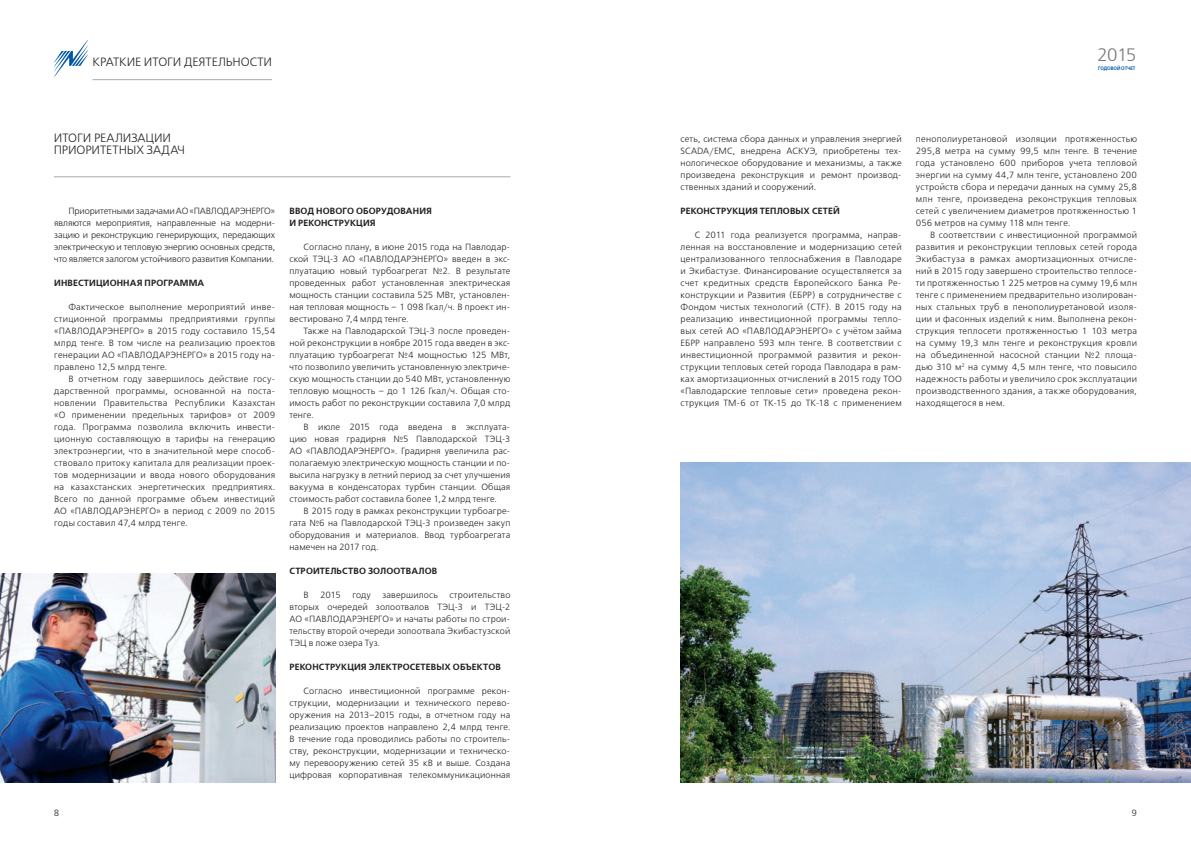
<style>
.page{position:relative;width:1191px;height:842px;background:#fff}
.page>*{position:absolute;margin:0;border:0;box-sizing:border-box;transform-origin:0 0}
.t1{font:18px "DS Free Set";color:#76787b}
.t2{font:12px/12px "DS Free Set";letter-spacing:-.005em;color:#231f20}
.t3{font:9px/12px "DS Free Set";letter-spacing:.02em;color:#231f20;text-align:justify}
.t4{font:700 9px/12px "DS Free Set";letter-spacing:.01em;color:#231f20}
.t5{font:700 5px "DS Free Set";color:#0157a8;scale:.9 1}
</style>
<div class="page">
<hr style="left:92px;top:79px;width:180px;height:1px;background:#a8a9ad">
<svg style="left:54px;top:40px;width:34px;height:37px"></svg>
<hr style="left:54px;top:177px;width:456px;height:1px;background:#a8a9ad">
<img style="left:0;top:573px;width:275px;height:209px">
<img style="left:680px;top:462px;width:511px;height:320px">
<h1 class="t1" style="left:1096px;top:44px;width:42px">2015</h1>
<h2 class="t2" style="left:92px;top:56px;width:181px">КРАТКИЕ ИТОГИ ДЕЯТЕЛЬНОСТИ</h2>
<p class="t5" style="left:1098px;top:65px;width:43px">ГОДОВОЙ ОТЧЕТ</p>
<h2 class="t2" style="left:54px;top:132px;width:133px">ИТОГИ РЕАЛИЗАЦИИ<br>ПРИОРИТЕТНЫХ ЗАДАЧ</h2>
<p class="t3" style="left:680px;top:133px;width:223px">сеть, система сбора данных и управления энергией SCADA/EMC, внедрена АСКУЭ, приобретены тех&shy;нологическое оборудование и механизмы, а также произведена реконструкция и ремонт производ&shy;ственных зданий и сооружений.</p>
<p class="t4" style="left:680px;top:205px;width:161px">РЕКОНСТРУКЦИЯ ТЕПЛОВЫХ СЕТЕЙ</p>
<p class="t3" style="left:680px;top:229px;width:223px;text-indent:14px">С 2011 года реализуется программа, направ&shy;ленная на восстановление и модернизацию сетей централизованного теплоснабжения в Павлодаре и Экибастузе. Финансирование осуществляется за счет кредитных средств Европейского Банка Ре&shy;конструкции и Развития (ЕБРР) в сотрудничестве с Фондом чистых технологий (CTF). В 2015 году на реализацию инвестиционной программы тепло&shy;вых сетей АО «ПАВЛОДАРЭНЕРГО» с учётом займа ЕБРР направлено 593 млн тенге. В соответствии с инвестиционной программой развития и рекон&shy;струкции тепловых сетей города Павлодара в рам&shy;ках амортизационных отчислений в 2015 году ТОО «Павлодарские тепловые сети» проведена рекон&shy;струкция ТМ-6 от ТК-15 до ТК-18 с применением</p>
<p class="t4" style="left:289px;top:205px;width:144px">ВВОД НОВОГО ОБОРУДОВАНИЯ<br>И РЕКОНСТРУКЦИЯ</p>
<p class="t3" style="left:289px;top:241px;width:222px;text-indent:14px">Согласно плану, в июне 2015 года на Павлодар&shy;ской ТЭЦ-3 АО «ПАВЛОДАРЭНЕРГО» введен в экс&shy;плуатацию новый турбоагрегат №2. В результате проведенных работ установленная электрическая мощность станции составила 525 МВт, установлен&shy;ная тепловая мощность – 1 098 Гкал/ч. В проект ин&shy;вестировано 7,4 млрд тенге.</p>
<p class="t3" style="left:289px;top:325px;width:222px;text-indent:14px">Также на Павлодарской ТЭЦ-3 после проведен&shy;ной реконструкции в ноябре 2015 года введен в экс&shy;плуатацию турбоагрегат №4 мощностью 125 МВт, что позволило увеличить установленную электриче&shy;скую мощность станции до 540 МВт, установленную тепловую мощность – до 1 126 Гкал/ч. Общая сто&shy;имость работ по реконструкции составила 7,0 млрд тенге.</p>
<p class="t3" style="left:289px;top:421px;width:222px;text-indent:14px">В июле 2015 года введена в эксплуата&shy;цию новая градирня №5 Павлодарской ТЭЦ-3<br>АО «ПАВЛОДАРЭНЕРГО». Градирня увеличила рас&shy;полагаемую электрическую мощность станции и по&shy;высила нагрузку в летний период за счет улучшения вакуума в конденсаторах турбин станции. Общая стоимость работ составила более 1,2 млрд тенге.</p>
<p class="t3" style="left:289px;top:505px;width:222px;text-indent:14px">В 2015 году в рамках реконструкции турбоагре&shy;гата №6 на Павлодарской ТЭЦ-3 произведен закуп оборудования и материалов. Ввод турбоагрегата намечен на 2017 год.</p>
<p class="t4" style="left:289px;top:565px;width:149px">СТРОИТЕЛЬСТВО ЗОЛООТВАЛОВ</p>
<p class="t3" style="left:303px;top:589px;width:7px">В</p>
<p class="t3" style="left:320px;top:589px;width:22px">2015</p>
<p class="t3" style="left:352px;top:589px;width:20px">году</p>
<p class="t3" style="left:382px;top:589px;width:57px">завершилось</p>
<p class="t3" style="left:54px;top:205px;width:222px;text-indent:14px">Приоритетными задачами АО «ПАВЛОДАРЭНЕРГО» являются мероприятия, направленные на модерни&shy;зацию и реконструкцию генерирующих, передающих электрическую и тепловую энергию основных средств, что является залогом устойчивого развития Компании.</p>
<p class="t4" style="left:54px;top:277px;width:152px">ИНВЕСТИЦИОННАЯ ПРОГРАММА</p>
<p class="t3" style="left:54px;top:301px;width:222px;text-indent:14px">Фактическое выполнение мероприятий инве&shy;стиционной программы предприятиями группы «ПАВЛОДАРЭНЕРГО» в 2015 году составило 15,54 млрд тенге. В том числе на реализацию проектов генерации АО «ПАВЛОДАРЭНЕРГО» в 2015 году на&shy;правлено 12,5 млрд тенге.</p>
<p class="t3" style="left:54px;top:373px;width:222px;text-indent:14px">В отчетном году завершилось действие госу&shy;дарственной программы, основанной на поста&shy;новлении Правительства Республики Казахстан «О применении предельных тарифов» от 2009 года. Программа позволила включить инвести&shy;ционную составляющую в тарифы на генерацию электроэнергии, что в значительной мере способ&shy;ствовало притоку капитала для реализации проек&shy;тов модернизации и ввода нового оборудования на казахстанских энергетических предприятиях.<br>Всего по данной программе объем инвестиций АО «ПАВЛОДАРЭНЕРГО» в период с 2009 по 2015 годы составил 47,4 млрд тенге.</p>
<p class="t3" style="left:289px;top:589px;width:222px;text-indent:160px">строительство вторых очередей золоотвалов ТЭЦ-3 и ТЭЦ-2<br>АО «ПАВЛОДАРЭНЕРГО» и начаты работы по строи&shy;тельству второй очереди золоотвала Экибастузской ТЭЦ в ложе озера Туз.</p>
<p class="t4" style="left:289px;top:661px;width:213px">РЕКОНСТРУКЦИЯ ЭЛЕКТРОСЕТЕВЫХ ОБЪЕКТОВ</p>
<p class="t3" style="left:289px;top:685px;width:222px;text-indent:14px">Согласно инвестиционной программе рекон&shy;струкции, модернизации и технического перево&shy;оружения на 2013–2015 годы, в отчетном году на реализацию проектов направлено 2,4 млрд тенге.<br>В течение года проводились работы по строитель&shy;ству, реконструкции, модернизации и техническо&shy;му перевооружению сетей 35 кВ и выше. Создана цифровая корпоративная телекоммуникационная</p>
<p class="t3" style="left:916px;top:133px;width:223px">пенополиуретановой изоляции протяженностью 295,8 метра на сумму 99,5 млн тенге. В течение года установлено 600 приборов учета тепловой энергии на сумму 44,7 млн тенге, установлено 200 устройств сбора и передачи данных на сумму 25,8 млн тенге, произведена реконструкция тепловых сетей с увеличением диаметров протяженностью 1<br>056 метров на сумму 118 млн тенге.</p>
<p class="t3" style="left:916px;top:229px;width:223px;text-indent:14px">В соответствии с инвестиционной программой развития и реконструкции тепловых сетей города Экибастуза в рамках амортизационных отчисле&shy;ний в 2015 году завершено строительство теплосе&shy;ти протяженностью 1 225 метров на сумму 19,6 млн тенге с применением предварительно изолирован&shy;ных стальных труб в пенополиуретановой изоля&shy;ции и фасонных изделий к ним. Выполнена рекон&shy;струкция теплосети протяженностью 1 103 метра на сумму 19,3 млн тенге и реконструкция кровли на объединенной насосной станции №2 площа&shy;дью 310 м<sup>2</sup> на сумму 4,5 млн тенге, что повысило надежность работы и увеличило срок эксплуатации производственного здания, а также оборудования, находящегося в нем.</p>
<p class="t3" style="left:54px;top:807px;width:7px">8</p>
<p class="t3" style="left:1131px;top:807px;width:7px">9</p>
</div>
